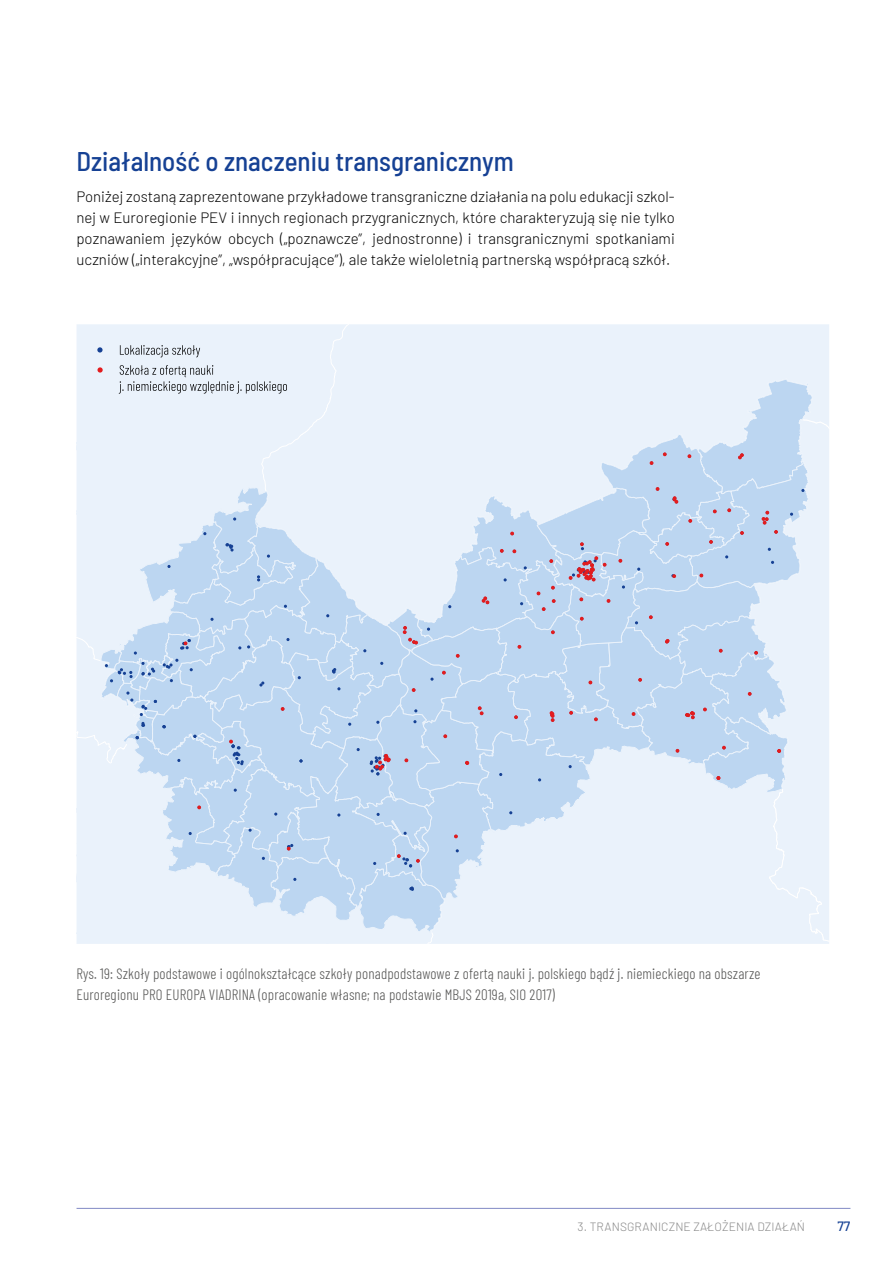
<style>
.page{position:relative;width:893px;height:1263px;background:#fff}
.page>*{position:absolute;margin:0;border:0;box-sizing:border-box;transform-origin:0 0}
.Zwischentitel{font:500 semi-condensed 27px "Barlow";color:#164194}
.Fließtext_polnisch{font:300 15px/21px "Barlow";color:#000;text-align:justify}
.Bildunterschrift{font:300 15px/21px "Barlow Condensed";letter-spacing:.01em;color:#575756}
.t1{font:500 13.5px "Barlow";color:#164194}
.Kolumnentitel{font:300 12px "Barlow";letter-spacing:.01em;color:#878787}
</style>
<div class="page">
<hr style="left:77px;top:1208px;width:773px;height:1px;background:#8f96cb">
<svg style="left:77px;top:324px;width:752px;height:620px"></svg>
<p class="Zwischentitel" style="left:77px;top:142px;width:439px">Działalność o znaczeniu transgranicznym</p>
<p class="Fließtext_polnisch" style="left:77px;top:185px;width:600px">Poniżej zostaną zaprezentowane przykładowe transgraniczne działania na polu edukacji szkol&shy;nej w Euroregionie PEV i innych regionach przygranicznych, które charakteryzują się nie tylko poznawaniem języków obcych („poznawcze”, jednostronne) i transgranicznymi spotkaniami uczniów („interakcyjne”, „współpracujące”), ale także wieloletnią partnerską współpracą szkół.</p>
<p class="Bildunterschrift" style="left:77px;top:962px;width:685px">Rys. 19: Szkoły podstawowe i ogólnokształcące szkoły ponadpodstawowe z ofertą nauki j. polskiego bądź j. niemieckiego na obszarze<br>Euroregionu PRO EUROPA VIADRINA (opracowanie własne; na podstawie MBJS 2019a, SIO 2017)</p>
<p class="Kolumnentitel" style="left:577px;top:1218px;width:229px">3. TRANSGRANICZNE ZAŁOŻENIA DZIAŁAŃ</p>
<p class="t1" style="left:837px;top:1217px;width:14px">77</p>
</div>
